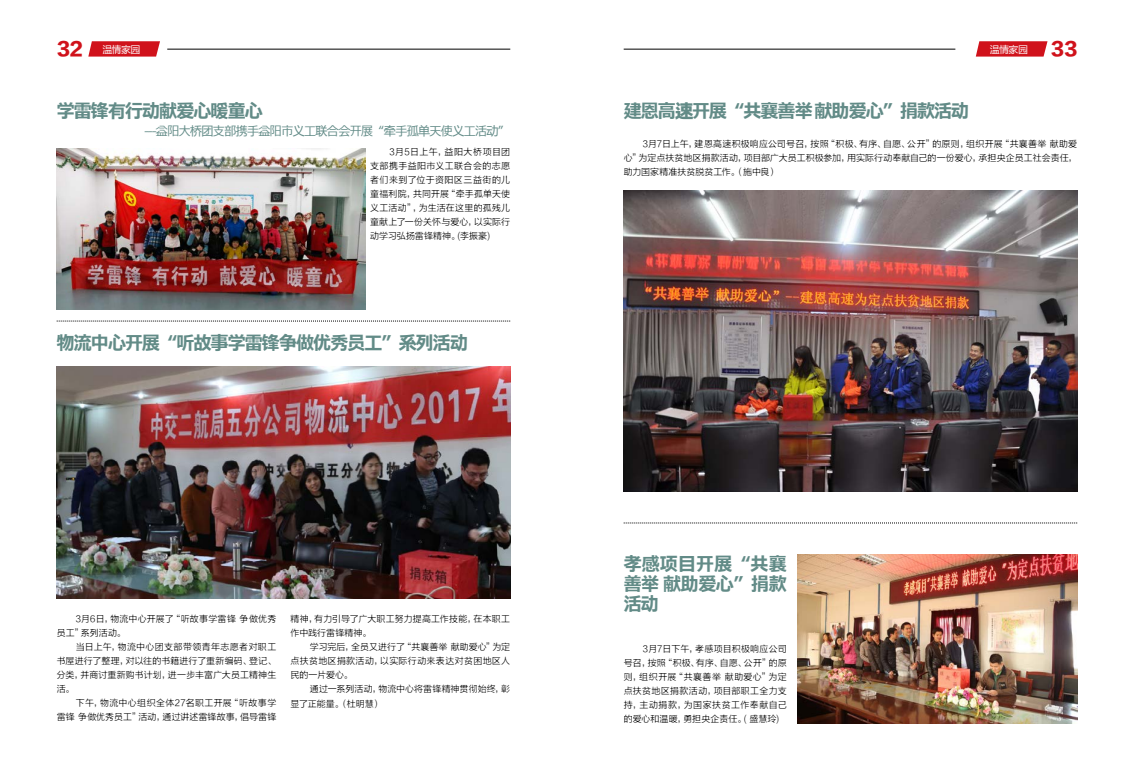
<style>
.page{position:relative;width:1134px;height:780px;background:#fff}
.page>*{position:absolute;margin:0;border:0;box-sizing:border-box;transform-origin:0 0}
.t1{font:18px/20px "Ming Lan Bold";letter-spacing:-.05em;color:#628b87;text-align:justify}
.t2{font:18px "FZLTTHJW GB1 0";color:#d0121b}
.t3{font:12px "Ming Lan";letter-spacing:-.05em;color:#628b87}
.t4{font:10px "FZLTHK GBK1 0";letter-spacing:-.05em;color:#fff}
.t5{font:9px/14px "FZLTXHK GBK1 0";letter-spacing:.01em;color:#000;text-align:justify}
.s1{font-family:"FZLTTHJW GB1 0";font-size:18px;color:#d0121b}
</style>
<div class="page">
<img style="left:56px;top:41px;width:1022px;height:683px">
<p class="t4" style="left:57px;top:44px;width:85px"><span class="s1">32</span> 温情家园</p>
<p class="t4" style="left:990px;top:44px;width:40px">温情家园</p>
<h1 class="t2" style="left:1051px;top:39px;width:28px">33</h1>
<h1 class="t1" style="left:57px;top:101px;width:208px">学雷锋有行动献爱心暖童心</h1>
<h2 class="t3" style="left:144px;top:122px;width:367px">---益阳大桥团支部携手益阳市义工联合会开展“牵手孤单天使义工活动”</h2>
<p class="t5" style="left:370px;top:145px;width:142px;text-indent:19px">3月5日上午，益阳大桥项目团支部携手益阳市义工联合会的志愿者们来到了位于资阳区三益街的儿童福利院，共同开展“牵手孤单天使义工活动”，为生活在这里的孤残儿童献上了一份关怀与爱心，以实际行动学习弘扬雷锋精神。(李振豪)</p>
<h1 class="t1" style="left:57px;top:333px;width:413px">物流中心开展“听故事学雷锋争做优秀员工”系列活动</h1>
<p class="t5" style="left:57px;top:612px;width:221px;text-indent:19px">3月6日，物流中心开展了“听故事学雷锋 争做优秀员工”系列活动。</p>
<p class="t5" style="left:57px;top:640px;width:221px;text-indent:19px">当日上午，物流中心团支部带领青年志愿者对职工书屋进行了整理，对以往的书籍进行了重新编码、登记、分类，并商讨重新购书计划，进一步丰富广大员工精神生活。</p>
<p class="t5" style="left:57px;top:696px;width:221px;text-align:right">下午，物流中心组织全体27名职工开展“听故事学<br>雷锋 争做优秀员工”活动，通过讲述雷锋故事，倡导雷锋</p>
<p class="t5" style="left:291px;top:612px;width:221px">精神，有力引导了广大职工努力提高工作技能，在本职工作中践行雷锋精神。</p>
<p class="t5" style="left:291px;top:640px;width:221px;text-indent:19px">学习完后，全员又进行了“共襄善举 献助爱心”为定点扶贫地区捐款活动，以实际行动来表达对贫困地区人民的一片爱心。</p>
<p class="t5" style="left:291px;top:682px;width:221px;text-indent:19px">通过一系列活动，物流中心将雷锋精神贯彻始终，彰显了正能量。（杜明慧）</p>
<h1 class="t1" style="left:624px;top:101px;width:347px">建恩高速开展“共襄善举献助爱心”捐款活动</h1>
<p class="t5" style="left:624px;top:137px;width:455px;text-indent:19px">3月7日上午，建恩高速积极响应公司号召，按照“积极、有序、自愿、公开”的原则，组织开展“共襄善举献助爱心”为定点扶贫地区捐款活动，项目部广大员工积极参加，用实际行动奉献自己的一份爱心，承担央企员工社会责任，助力国家精准扶贫脱贫工作。（施中良）</p>
<h1 class="t1" style="left:624px;top:554px;width:165px">孝感项目开展“共襄善举献助爱心”捐款活动</h1>
<p class="t5" style="left:624px;top:642px;width:165px;text-indent:19px">3月7日下午，孝感项目积极响应公司号召，按照“积极、有序、自愿、公开”的原则，组织开展“共襄善举献助爱心”为定点扶贫地区捐款活动，项目部职工全力支持，主动捐款，为国家扶贫工作奉献自己的爱心和温暖，勇担央企责任。( 盛慧玲)</p>
</div>
